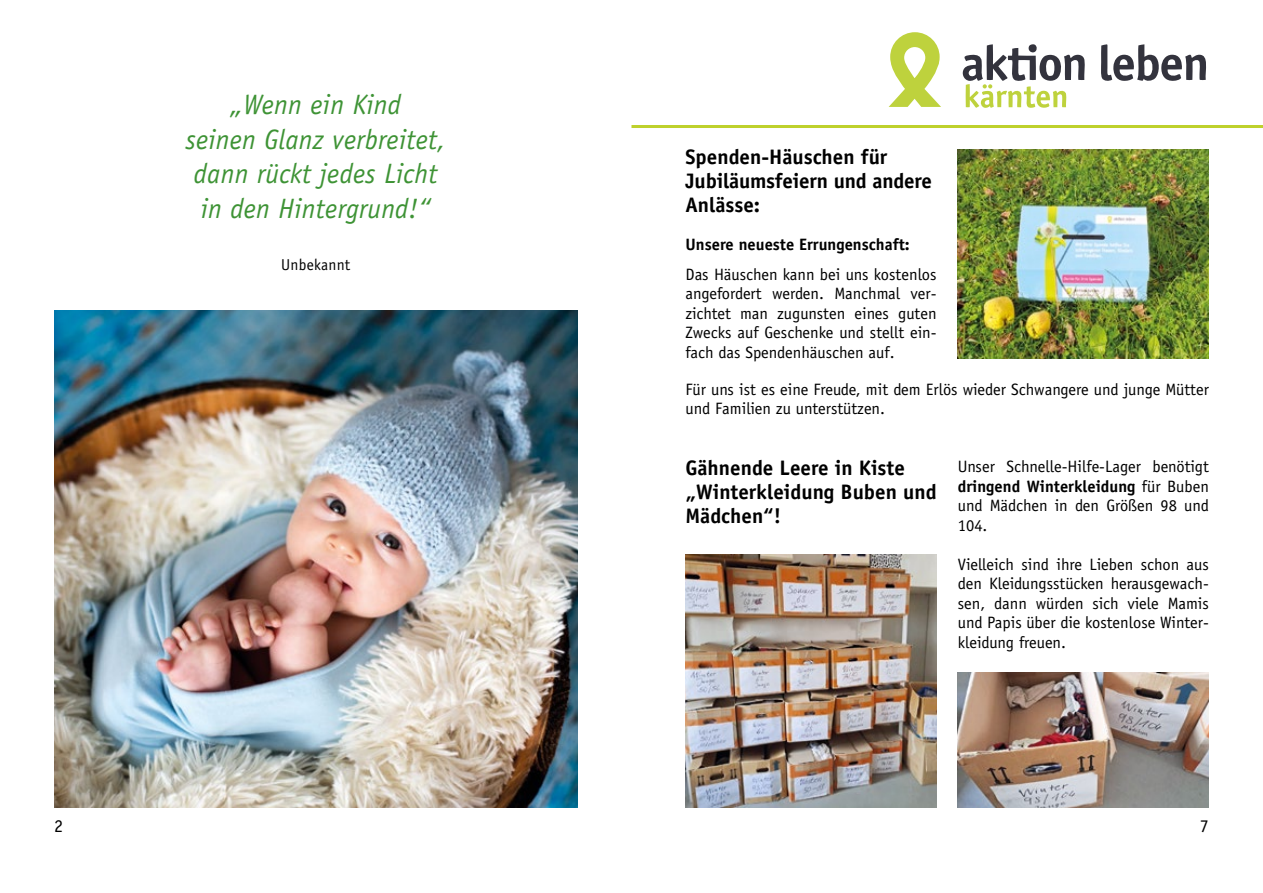
<style>
.page{position:relative;width:1263px;height:893px;background:#fff}
.page>*{position:absolute;margin:0;border:0;box-sizing:border-box;transform-origin:0 0}
.t1{font:italic 28.05px/34.5px "Officina Sans Std";letter-spacing:.01em;color:#3e9335;text-align:center}
.t2{font:700 21px/24px "Officina Sans Std";color:#000}
.t3{font:18px "Officina Sans Std";color:#000}
.t4{font:16.5px/19.5px "Officina Sans Std";color:#000;text-align:justify}
.t5{font:700 16.5px "Officina Sans Std";color:#000}
.t6{font:15.75px "Officina Sans Std";letter-spacing:.02em;color:#000}
.s1{font-weight:700}
</style>
<div class="page">
<hr style="left:631px;top:125px;width:632px;height:3px;background:#bed12c">
<svg style="left:962px;top:44px;width:245px;height:64px"></svg>
<svg style="left:889px;top:32px;width:52px;height:75px"></svg>
<img style="left:54px;top:310px;width:523px;height:498px">
<img style="left:958px;top:149px;width:251px;height:209px">
<img style="left:958px;top:673px;width:251px;height:135px">
<img style="left:685px;top:555px;width:251px;height:253px">
<h1 class="t1" style="left:186px;top:87px;width:261px">„Wenn ein Kind<br>seinen Glanz verbreitet, dann rückt jedes Licht in den Hintergrund!“</h1>
<p class="t6" style="left:281px;top:256px;width:70px">Unbekannt</p>
<p class="t2" style="left:685px;top:145px;width:248px">Spenden-Häuschen für<br>Jubiläumsfeiern und andere<br>Anlässe:</p>
<p class="t5" style="left:685px;top:234px;width:226px">Unsere neueste Errungenschaft:</p>
<p class="t4" style="left:685px;top:264px;width:253px">Das Häuschen kann bei uns kostenlos angefordert werden. Manchmal ver&shy;zichtet man zugunsten eines guten Zwecks auf Geschenke und stellt ein&shy;fach das Spendenhäuschen auf.</p>
<p class="t4" style="left:685px;top:380px;width:525px">Für uns ist es eine Freude, mit dem Erlös wieder Schwangere und junge Mütter und Familien zu unterstützen.</p>
<p class="t2" style="left:685px;top:456px;width:253px">Gähnende Leere in Kiste „Winterkleidung Buben und<br>Mädchen“!</p>
<p class="t4" style="left:958px;top:457px;width:253px">Unser Schnelle-Hilfe-Lager benötigt <span class="s1">dringend Winterkleidung</span> für Buben und Mädchen in den Größen 98 und 104.</p>
<p class="t4" style="left:958px;top:554px;width:253px">Vielleich sind ihre Lieben schon aus den Kleidungsstücken herausgewach&shy;sen, dann würden sich viele Mamis und Papis über die kostenlose Winter&shy;kleidung freuen.</p>
<p class="t3" style="left:54px;top:815px;width:10px">2</p>
<p class="t3" style="left:1200px;top:815px;width:10px">7</p>
</div>
